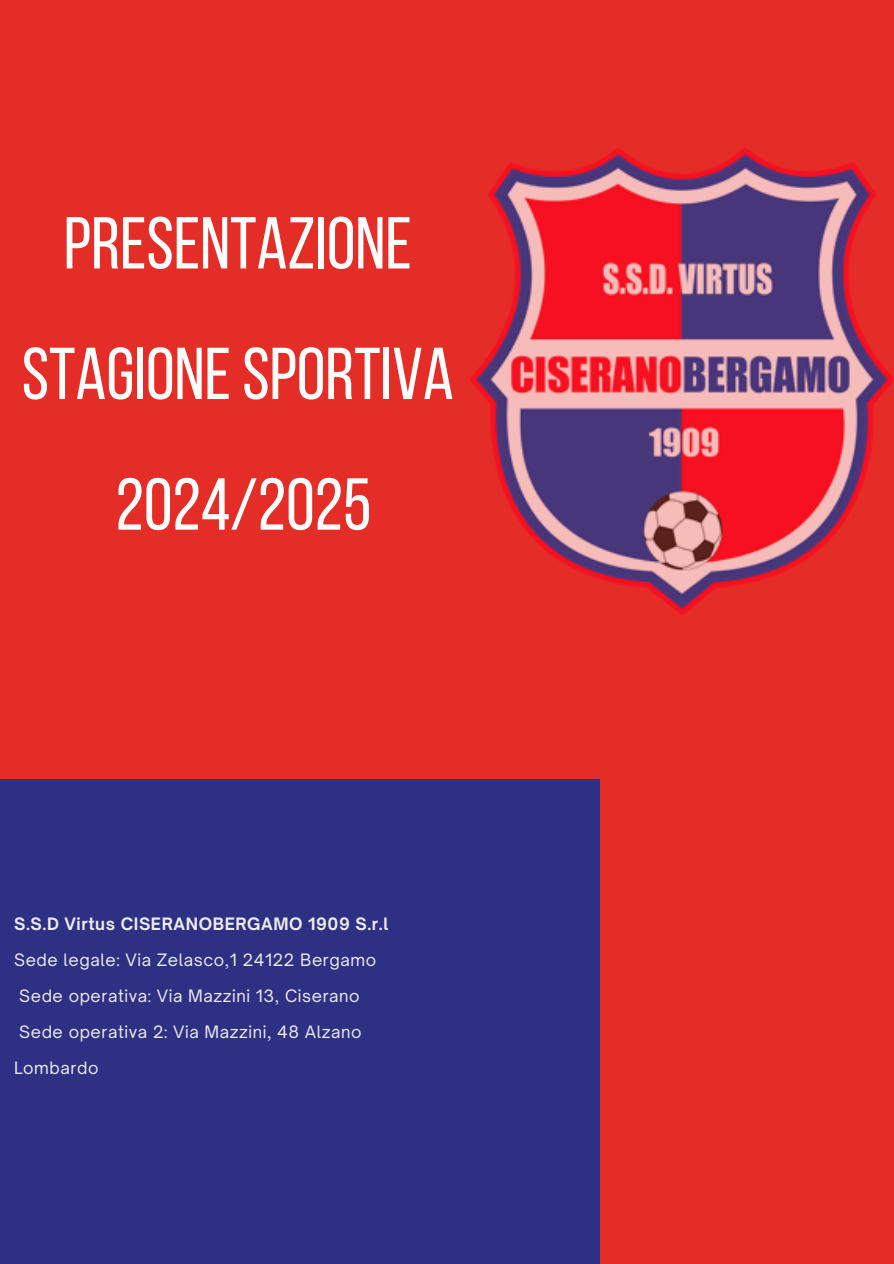
<style>
.page{position:relative;width:894px;height:1264px;background:#fff}
.page>*{position:absolute;margin:0;border:0;box-sizing:border-box;transform-origin:0 0}
.t1{font:73.35px/130.5px "Bebas Neue";color:#fff;text-align:center}
.t2{font:16.35px/35.8px "Open Sauce One";letter-spacing:.035em;color:#edeced}
.t3{font:700 16.35px "Open Sauce One";letter-spacing:.035em;color:#edeced}
</style>
<div class="page">
<div style="left:0;top:0;width:893px;height:1263px;background:#e52d27"></div>
<div style="left:0;top:779px;width:599px;height:484px;background:#2d3083"></div>
<img style="left:469px;top:148px;width:424px;height:467px">
<p class="t1" style="left:22px;top:185px;width:433px">PRESENTAZIONE<br>STAGIONESPORTIVA<br>2024/2025</p>
<h1 class="t3" style="left:14px;top:913px;width:376px">S.S.D Virtus CISERANOBERGAMO 1909 S.r.l</h1>
<p class="t2" style="left:14px;top:942px;width:363px">Sede legale: Via Zelasco,1 24122 Bergamo</p>
<p class="t2" style="left:19px;top:977px;width:342px">Sede operativa: Via Mazzini 13, Ciserano</p>
<p class="t2" style="left:14px;top:1013px;width:349px;text-indent:5px">Sede operativa 2: Via Mazzini, 48 Alzano<br>Lombardo</p>
</div>
